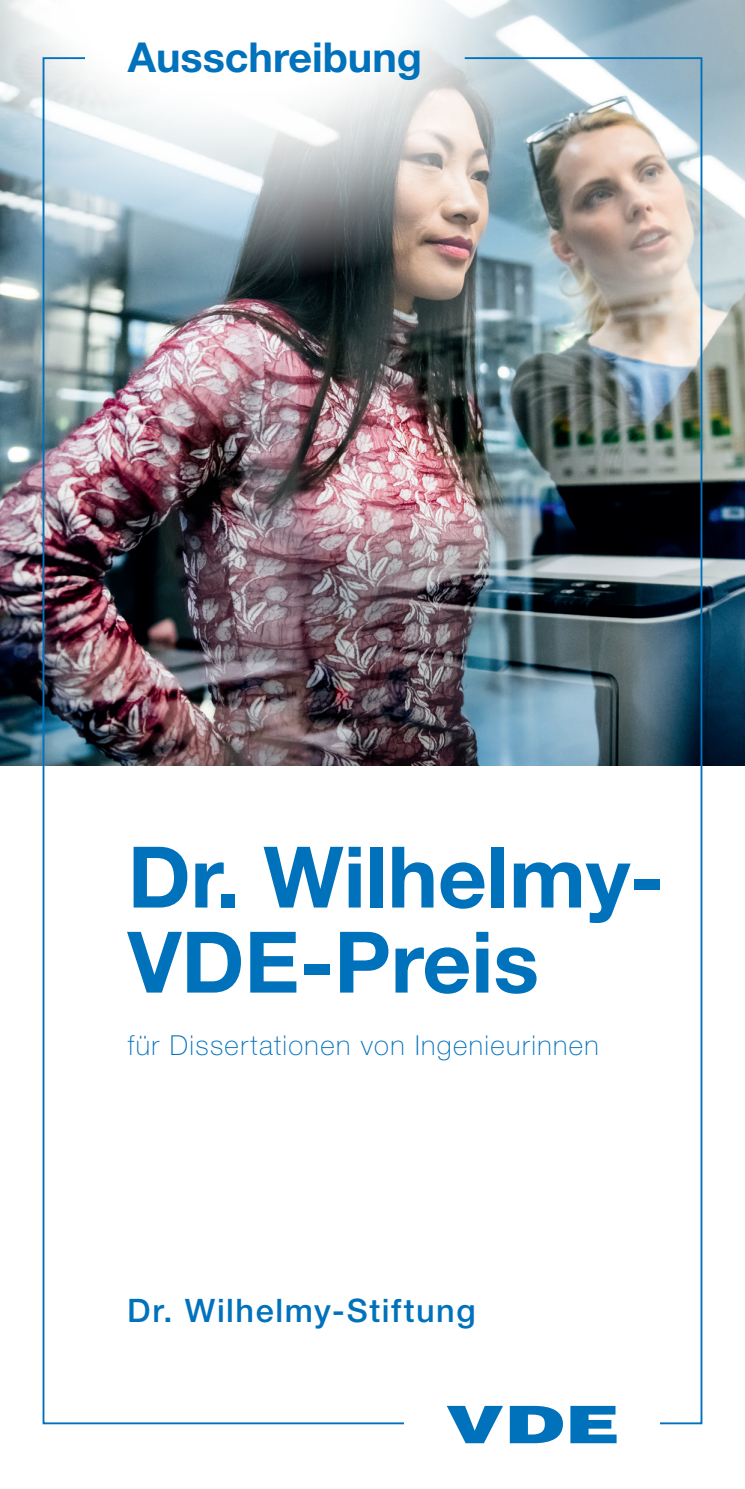
<style>
.page{position:relative;width:745px;height:1489px;background:#fff}
.page>*{position:absolute;margin:0;border:0;box-sizing:border-box;transform-origin:0 0}
.t1{font:700 85px/85px "Helvetica Neue LT Std";color:#0072bc}
.t2{font:700 41.25px "Helvetica Neue LT Std";color:#0072bc}
.t3{font:500 32.25px "Helvetica Neue LT Std";letter-spacing:.05em;color:#0072bc}
.t4{font:100 27.5px "Helvetica Neue LT Std";letter-spacing:.055em;color:#0072bc}
</style>
<div class="page">
<img style="left:0;top:0;width:744px;height:765px">
<svg style="left:0;top:0;width:629px;height:281px"></svg>
<img style="left:42px;top:56px;width:661px;height:1368px">
<div style="left:404px;top:1394px;width:255px;height:57px;background:#fff"></div>
<svg style="left:447px;top:1405px;width:55px;height:37px"></svg>
<svg style="left:509px;top:1405px;width:53px;height:37px"></svg>
<svg style="left:570px;top:1405px;width:46px;height:37px"></svg>
<h2 class="t2" style="left:128px;top:32px;width:296px">Ausschreibung</h2>
<h1 class="t1" style="left:128px;top:832px;width:538px">Dr. Wilhelmy-<br>VDE-Preis</h1>
<p class="t4" style="left:128px;top:1029px;width:472px">für Dissertationen von Ingenieurinnen</p>
<p class="t3" style="left:127px;top:1290px;width:349px">Dr. Wilhelmy-Stiftung</p>
</div>
